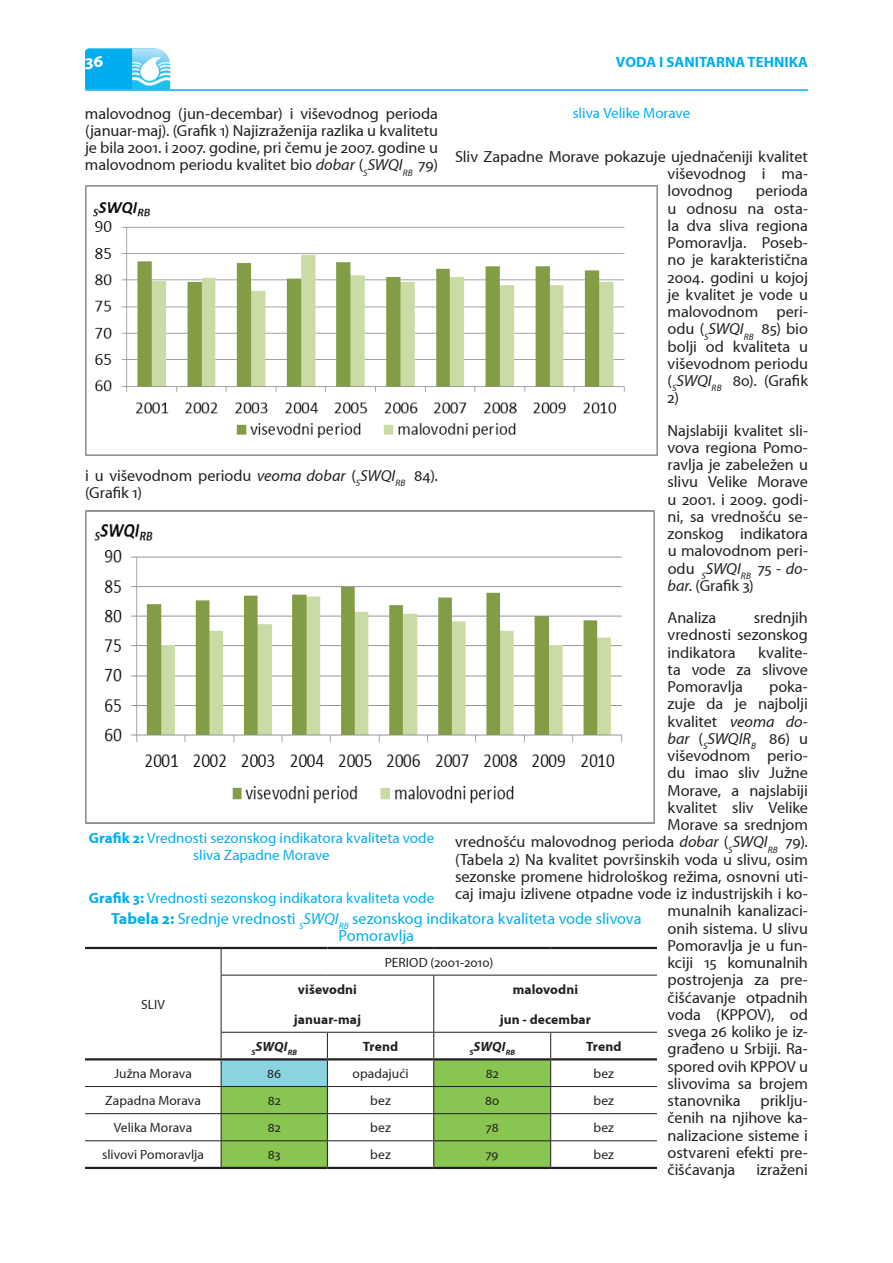
<style>
.page{position:relative;width:893px;height:1263px;background:#fff}
.page>*{position:absolute;margin:0;border:0;box-sizing:border-box;transform-origin:0 0}
.t1{font:700 18px "X Myriad Pro";color:#fff}
.t2{font:16.2px/17.2px "X Myriad Pro";letter-spacing:-.005em;color:#231f20;text-align:justify}
.t3{font:16.2px/17.2px "X Myriad Pro";letter-spacing:-.005em;color:#00aeef;text-align:center}
.t4{font:italic 16.2px "X Myriad Pro";letter-spacing:-.005em;color:#231f20}
.t5{font:15px/16.5px "X Myriad Pro";color:#00aeef;text-align:center}
.t6{font:700 15px "X Myriad Pro";color:#00aeef}
.t7{font:13.5px "X Myriad Pro";letter-spacing:.005em;color:#231f20}
.t8{font:700 13.5px "X Myriad Pro";letter-spacing:.01em;color:#231f20}
.t9{font:italic 700 13.5px "X Myriad Pro";letter-spacing:.005em;color:#231f20}
.s1{font-style:italic}
.s2{font-style:normal}
.s3{font-weight:700}
</style>
<div class="page">
<div style="left:85px;top:48px;width:47px;height:41px;background:#00aeef"></div>
<hr style="left:85px;top:89px;width:723px;height:2px;background:#00aeef">
<img style="left:132px;top:48px;width:38px;height:41px">
<img style="left:85px;top:185px;width:573px;height:271px">
<img style="left:85px;top:510px;width:570px;height:314px">
<hr style="left:221px;top:975px;width:106px;height:1px;background:#231f20">
<hr style="left:221px;top:975px;width:1px;height:57px;background:#231f20">
<hr style="left:327px;top:975px;width:107px;height:1px;background:#231f20">
<hr style="left:434px;top:975px;width:117px;height:1px;background:#231f20">
<hr style="left:433px;top:975px;width:1px;height:57px;background:#231f20">
<hr style="left:551px;top:975px;width:106px;height:1px;background:#231f20">
<hr style="left:221px;top:1032px;width:106px;height:1px;background:#231f20">
<hr style="left:327px;top:1032px;width:107px;height:1px;background:#231f20">
<hr style="left:434px;top:1032px;width:117px;height:1px;background:#231f20">
<hr style="left:551px;top:1032px;width:106px;height:1px;background:#231f20">
<hr style="left:85px;top:1086px;width:136px;height:1px;background:#231f20">
<hr style="left:551px;top:1086px;width:106px;height:1px;background:#231f20">
<hr style="left:85px;top:1113px;width:136px;height:1px;background:#231f20">
<hr style="left:551px;top:1113px;width:106px;height:1px;background:#231f20">
<hr style="left:85px;top:1140px;width:136px;height:1px;background:#231f20">
<hr style="left:551px;top:1140px;width:106px;height:1px;background:#231f20">
<svg style="left:221px;top:1033px;width:330px;height:134px"></svg>
<svg style="left:221px;top:949px;width:1px;height:26px"></svg>
<hr style="left:85px;top:947px;width:136px;height:2px;background:#231f20">
<hr style="left:221px;top:947px;width:106px;height:2px;background:#231f20">
<hr style="left:327px;top:947px;width:107px;height:2px;background:#231f20">
<hr style="left:434px;top:947px;width:117px;height:2px;background:#231f20">
<hr style="left:551px;top:947px;width:106px;height:2px;background:#231f20">
<hr style="left:85px;top:1058px;width:136px;height:2px;background:#231f20">
<hr style="left:221px;top:1058px;width:106px;height:2px;background:#231f20">
<hr style="left:327px;top:1058px;width:107px;height:2px;background:#231f20">
<hr style="left:434px;top:1058px;width:117px;height:2px;background:#231f20">
<hr style="left:551px;top:1058px;width:106px;height:2px;background:#231f20">
<hr style="left:85px;top:1167px;width:136px;height:2px;background:#231f20">
<hr style="left:221px;top:1167px;width:106px;height:2px;background:#231f20">
<hr style="left:327px;top:1167px;width:107px;height:2px;background:#231f20">
<hr style="left:434px;top:1167px;width:117px;height:2px;background:#231f20">
<hr style="left:551px;top:1167px;width:106px;height:2px;background:#231f20">
<p class="t1" style="left:85px;top:50px;width:20px">36</p>
<p class="t6" style="left:616px;top:53px;width:174px">VODAI SANITARNA TEHNIKA</p>
<p class="t5" style="left:573px;top:105px;width:119px">sliva Velike Morave</p>
<p class="t2" style="left:668px;top:148px;width:142px;text-indent:-213px">Sliv Zapadne Morave pokazuje ujednačeniji kvalitet viševodnog i ma&shy;lovodnog</p>
<p class="t2" style="left:85px;top:105px;width:354px">malovodnog (jun-decembar) i viševodnog perioda (januar-maj). (Grafik 1) Najizraženija razlika u kvalitetu je bila 2001. i 2007. godine, pri čemu je 2007. godine u malovodnom periodu kvalitet bio <span class="s1">dobar</span> (<sub>S</sub><span class="s1">SWQI</span><sub>RB</sub> 79)</p>
<p class="t2" style="left:668px;top:183px;width:142px;text-indent:88px">perioda u odnosu na osta&shy;la dva sliva regiona Pomoravlja. Poseb&shy;no je karakteristična 2004. godini u kojoj je kvalitet je vode u malovodnom peri&shy;odu (<sub>S</sub><span class="s1">SWQI</span><sub>RB</sub> 85) bio bolji od kvaliteta u viševodnom periodu (<sub>S</sub><span class="s1">SWQI</span><sub>RB</sub> 80). (Grafik 2)</p>
<p class="t2" style="left:668px;top:422px;width:142px">Najslabiji kvalitet sli&shy;vova regiona Pomo&shy;ravlja je zabeležen u slivu Velike Morave u 2001. i 2009. godi&shy;ni, sa vrednošću se&shy;zonskog indikatora u malovodnom peri&shy;odu <sub>S</sub><span class="s1">SWQI</span><sub>RB</sub> 75 - <span class="s1">do&shy;bar</span>. (Grafik 3)</p>
<p class="t2" style="left:668px;top:609px;width:50px">Analiza</p>
<p class="t2" style="left:85px;top:467px;width:354px">i u viševodnom periodu <span class="s1">ve-o-ma do-bar</span> (<sub>S</sub><span class="s1">SWQI</span><sub>RB</sub> 84). (Grafik 1)</p>
<p class="t2" style="left:668px;top:609px;width:142px;text-indent:86px">srednjih vrednosti sezonskog indikatora</p>
<p class="t2" style="left:668px;top:644px;width:142px;text-indent:91px">kvalite&shy;ta vode za slivove Pomoravlja</p>
<p class="t2" style="left:769px;top:678px;width:40px">poka-</p>
<p class="t2" style="left:668px;top:696px;width:142px">zuje da je najbolji</p>
<p class="t4" style="left:668px;top:712px;width:142px"><span class="s2">kvalitet</span> ve-o-ma do-</p>
<p class="t4" style="left:668px;top:730px;width:142px">bar <span class="s2">(</span><sub>S</sub>SWQIR<sub>B</sub> <span class="s2">86) u</span></p>
<p class="t2" style="left:668px;top:747px;width:142px">viševodnom perio-</p>
<p class="t2" style="left:668px;top:765px;width:142px">du imao sliv Južne</p>
<p class="t2" style="left:668px;top:782px;width:142px">Morave, a najslabiji</p>
<p class="t2" style="left:668px;top:799px;width:142px">kvalitet sliv Velike</p>
<p class="t2" style="left:668px;top:816px;width:142px">Morave sa srednjom</p>
<p class="t2" style="left:455px;top:834px;width:354px">vrednošću malovodnog perioda <span class="s1">dobar</span> (<sub>S</sub><span class="s1">SWQI</span><sub>RB</sub> 79).</p>
<p class="t2" style="left:455px;top:851px;width:354px">(Tabela 2) Na kvalitet površinskih voda u slivu, osim</p>
<p class="t2" style="left:455px;top:868px;width:354px">sezonske promene hidrološkog režima, osnovni uti-</p>
<p class="t2" style="left:455px;top:885px;width:354px">caj imaju izlivene otpadne vode iz industrijskih i ko-</p>
<p class="t2" style="left:668px;top:903px;width:142px">munalnih kanalizaci-</p>
<p class="t2" style="left:668px;top:920px;width:142px">onih sistema. U slivu</p>
<p class="t2" style="left:668px;top:937px;width:142px">Pomoravlja je u fun-</p>
<p class="t2" style="left:668px;top:954px;width:142px">kciji 15 komunalnih</p>
<p class="t2" style="left:668px;top:972px;width:142px">postrojenja za pre-</p>
<p class="t2" style="left:668px;top:989px;width:142px">čišćavanje otpadnih</p>
<p class="t2" style="left:668px;top:1006px;width:142px">voda (KPPOV), od</p>
<p class="t2" style="left:668px;top:1023px;width:142px">svega 26 koliko je iz-</p>
<p class="t2" style="left:668px;top:1041px;width:142px">građeno u Srbiji. Ra-</p>
<p class="t2" style="left:668px;top:1058px;width:142px">spored ovih KPPOV u</p>
<p class="t2" style="left:668px;top:1075px;width:142px">slivovima sa brojem</p>
<p class="t2" style="left:668px;top:1092px;width:142px">stanovnika priklju-</p>
<p class="t2" style="left:668px;top:1110px;width:142px">čenih na njihove ka-</p>
<p class="t2" style="left:668px;top:1127px;width:142px">nalizacione sisteme i</p>
<p class="t2" style="left:668px;top:1144px;width:142px">ostvareni efekti pre-</p>
<p class="t2" style="left:667px;top:1161px;width:69px">čišćavanja</p>
<p class="t2" style="left:756px;top:1161px;width:53px">izraženi</p>
<p class="t5" style="left:89px;top:830px;width:347px"><span class="s3">Gra-fik 2:</span> Vrednosti sezonskog indikatora kvaliteta vode sliva Zapadne Morave</p>
<p class="t5" style="left:89px;top:890px;width:347px"><span class="s3">Gra-fik 3:</span> Vrednosti sezonskog indikatora kvaliteta vode</p>
<p class="t3" style="left:111px;top:910px;width:532px"><span class="s3">Ta-be-la 2:</span> Srednje vrednosti <sub>S</sub><span class="s1">SWQI</span><sub>RB</sub> sezonskog indikatora kvaliteta vode slivova<br>Pomoravlja</p>
<p class="t7" style="left:385px;top:955px;width:110px">PE-R IOD (2001-2010)</p>
<p class="t8" style="left:513px;top:982px;width:67px">malovodni</p>
<p class="t8" style="left:500px;top:1012px;width:92px">jun - decembar</p>
<p class="t8" style="left:298px;top:982px;width:61px">viševodni</p>
<p class="t8" style="left:294px;top:1012px;width:69px">januar-maj</p>
<p class="t7" style="left:141px;top:997px;width:25px">SLIV</p>
<p class="t9" style="left:251px;top:1039px;width:47px"><sub>S</sub>SWQI<sub>RB</sub></p>
<p class="t8" style="left:363px;top:1039px;width:37px">Trend</p>
<p class="t9" style="left:469px;top:1039px;width:47px"><sub>S</sub>SWQI<sub>RB</sub></p>
<p class="t8" style="left:586px;top:1039px;width:37px">Trend</p>
<p class="t7" style="left:114px;top:1066px;width:79px">Južna Morava</p>
<p class="t7" style="left:267px;top:1066px;width:15px">86</p>
<p class="t7" style="left:353px;top:1066px;width:57px">opadajući</p>
<p class="t7" style="left:486px;top:1066px;width:15px">82</p>
<p class="t7" style="left:594px;top:1066px;width:22px">bez</p>
<p class="t7" style="left:105px;top:1093px;width:97px">Zapadna Morava</p>
<p class="t7" style="left:268px;top:1093px;width:15px">82</p>
<p class="t7" style="left:370px;top:1093px;width:22px">bez</p>
<p class="t7" style="left:485px;top:1093px;width:16px">80</p>
<p class="t7" style="left:594px;top:1093px;width:22px">bez</p>
<p class="t7" style="left:114px;top:1120px;width:80px">Velika Morava</p>
<p class="t7" style="left:268px;top:1120px;width:15px">82</p>
<p class="t7" style="left:370px;top:1120px;width:22px">bez</p>
<p class="t7" style="left:486px;top:1120px;width:14px">78</p>
<p class="t7" style="left:594px;top:1120px;width:22px">bez</p>
<p class="t7" style="left:102px;top:1147px;width:103px">slivovi Pomoravlja</p>
<p class="t7" style="left:268px;top:1147px;width:14px">83</p>
<p class="t7" style="left:370px;top:1147px;width:22px">bez</p>
<p class="t7" style="left:486px;top:1147px;width:14px">79</p>
<p class="t7" style="left:594px;top:1147px;width:22px">bez</p>
</div>
